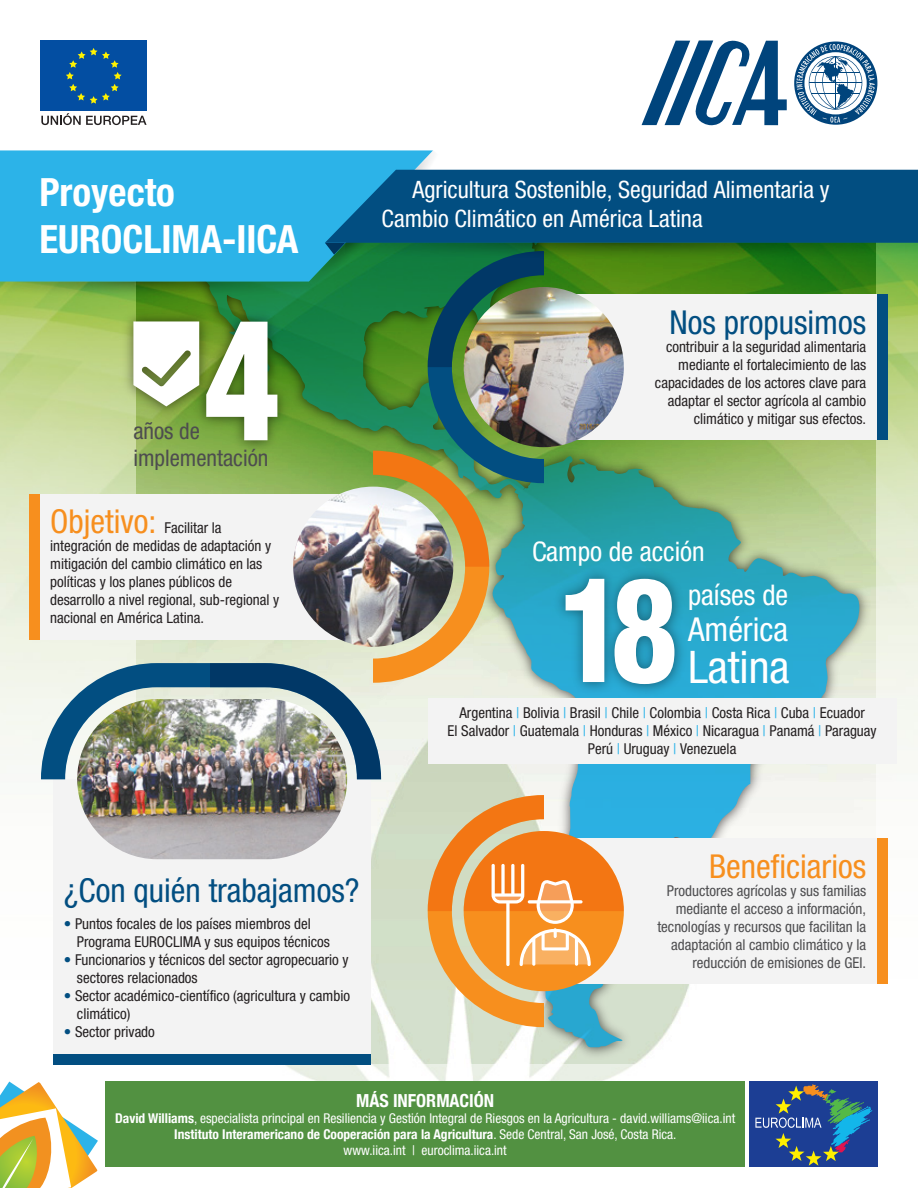
<style>
.page{position:relative;width:918px;height:1188px;background:#fff}
.page>*{position:absolute;margin:0;border:0;box-sizing:border-box;transform-origin:0 0}
.t1{font:800 condensed 170.85px "Helvetica Neue";color:#fff;scale:.87 1}
.t2{font:800 condensed 145.8px "Helvetica Neue";color:#fff;scale:.87 1}
.t3{font:condensed 45px "Helvetica Neue";color:#fff}
.t4{font:700 condensed 39px/46.8px "Helvetica Neue";color:#fff}
.t5{font:condensed 33px "Helvetica Neue";color:#024e81}
.t6{font:condensed 33px "Helvetica Neue";color:#f78f1e}
.t7{font:condensed 33px "Helvetica Neue";color:#fff}
.t8{font:condensed 28.5px "Helvetica Neue";color:#fff}
.t9{font:condensed 27px "Helvetica Neue";color:#fff}
.t10{font:condensed 24px/28.8px "Helvetica Neue";color:#fff}
.t11{font:condensed 22.8px/27.5px "Helvetica Neue";color:#4d4d4f}
.t12{font:700 condensed 18px "Helvetica Neue";color:#fff}
.t13{font:condensed 15px/18px "Helvetica Neue";color:#231f20}
.t14{font:condensed 15px/18px "Helvetica Neue";color:#4d4d4f;text-align:right}
.t15{font:condensed 13.5px/16.2px "Helvetica Neue";color:#fff;text-align:center}
.s1{font-size:33px;color:#f78f1e}
.s2{color:#024e81}
.s3{color:#2cb3e8}
.s4{font-weight:700}
</style>
<div class="page">
<img style="left:9px;top:779px;width:869px;height:303px">
<svg style="left:370px;top:779px;width:489px;height:268px"></svg>
<div style="left:536px;top:838px;width:342px;height:146px;background:#f3f3f3"></div>
<div style="left:878px;top:838px;width:10px;height:146px;background:#f78f1e"></div>
<div style="left:53px;top:779px;width:317px;height:275px;background:#f3f3f3"></div>
<div style="left:53px;top:1054px;width:317px;height:10px;background:#024e81"></div>
<img style="left:77px;top:699px;width:270px;height:160px;border-radius:80px">
<img style="left:0;top:150px;width:918px;height:629px">
<svg style="left:428px;top:795px;width:196px;height:232px;background:#daa96d"></svg>
<svg style="left:0;top:1082px;width:98px;height:106px"></svg>
<div style="left:105px;top:1082px;width:640px;height:85px;background:#529141"></div>
<div style="left:749px;top:1082px;width:129px;height:85px;background:#1c3e94"></div>
<svg style="left:755px;top:1084px;width:117px;height:82px"></svg>
<svg style="left:642px;top:40px;width:145px;height:86px"></svg>
<svg style="left:794px;top:41px;width:83px;height:84px"></svg>
<div style="left:41px;top:41px;width:106px;height:70px;background:#034ea2"></div>
<svg style="left:66px;top:48px;width:56px;height:56px"></svg>
<svg style="left:41px;top:113px;width:106px;height:12px"></svg>
<h3 class="t4" style="left:39px;top:169px;width:261px">Proyecto<br>EUROCLIMA-IICA</h3>
<h3 class="t10" style="left:382px;top:175px;width:450px;text-indent:31px">Agricultura Sostenible, Seguridad Alimentaria y<br>Cambio Climático en América Latina</h3>
<h1 class="t1" style="left:203px;top:274px;width:91px">4</h1>
<h3 class="t5" style="left:669px;top:303px;width:198px">Nos propusimos</h3>
<p class="t13" style="left:655px;top:337px;width:213px;text-align:right">contribuir a la seguridad alimentaria mediante el fortalecimiento de las capacidades de los actores clave para adaptar el sector agrícola al cambio climático y mitigar sus efectos.</p>
<h3 class="t11" style="left:133px;top:417px;width:137px">años de implementación</h3>
<p class="t13" style="left:50px;top:519px;width:230px"><span class="s1">Objetivo:</span> Facilitar la integración de medidas de adaptación y mitigación del cambio climático en las políticas y los planes públicos de desarrollo a nivel regional, sub-regional y nacional en América Latina.</p>
<h3 class="t5" style="left:64px;top:871px;width:297px">¿Con quién trabajamos?</h3>
<p class="t13" style="left:77px;top:915px;width:254px;text-indent:-13px"><span class="s2">•</span> Puntos focales de los países miembros del<br>Programa EUROCLIMA y sus equipos técnicos</p>
<p class="t13" style="left:77px;top:951px;width:273px;text-indent:-13px"><span class="s2">•</span> Funcionarios y técnicos del sector agropecuario y sectores relacionados</p>
<p class="t13" style="left:77px;top:987px;width:275px;text-indent:-13px"><span class="s2">•</span> Sector académico-científico (agricultura y cambio climático)</p>
<p class="t13" style="left:64px;top:1023px;width:93px"><span class="s2">•</span> Sector privado</p>
<h3 class="t9" style="left:532px;top:536px;width:174px">Campo de acción</h3>
<h2 class="t2" style="left:558px;top:540px;width:139px">18</h2>
<h3 class="t8" style="left:688px;top:579px;width:102px">países de</h3>
<h3 class="t7" style="left:688px;top:610px;width:102px">América</h3>
<h3 class="t3" style="left:688px;top:641px;width:103px">Latina</h3>
<p class="t13" style="left:448px;top:704px;width:431px;text-align:center">Argentina <span class="s3">|</span> Bolivia <span class="s3">|</span> Brasil <span class="s3">|</span> Chile <span class="s3">|</span> Colombia <span class="s3">|</span> Costa Rica <span class="s3">|</span> Cuba <span class="s3">|</span> Ecuador<br>El Salvador <span class="s3">|</span> Guatemala <span class="s3">|</span> Honduras <span class="s3">|</span> México <span class="s3">|</span> Nicaragua <span class="s3">|</span> Panamá <span class="s3">|</span> Paraguay<br>Perú <span class="s3">|</span> Uruguay <span class="s3">|</span> Venezuela</p>
<h3 class="t6" style="left:709px;top:847px;width:159px">Beneficiarios</h3>
<p class="t14" style="left:657px;top:881px;width:210px">Productores agrícolas y sus familias mediante el acceso a información, tecnologías y recursos que facilitan la adaptación al cambio climático y la reducción de emisiones de GEI.</p>
<p class="t12" style="left:356px;top:1089px;width:140px">MÁS INFORMACIÓN</p>
<p class="t15" style="left:115px;top:1110px;width:622px"><span class="s4">David Williams</span>, especialista principal en Resiliencia y Gestión Integral de Riesgos en la Agricultura - david.williams@iica.int<br><span class="s4">Instituto Interamericano de Cooperación para la Agricultura</span>. Sede Central, San José, Costa Rica.<br>www.iica.int | euroclima.iica.int</p>
</div>
